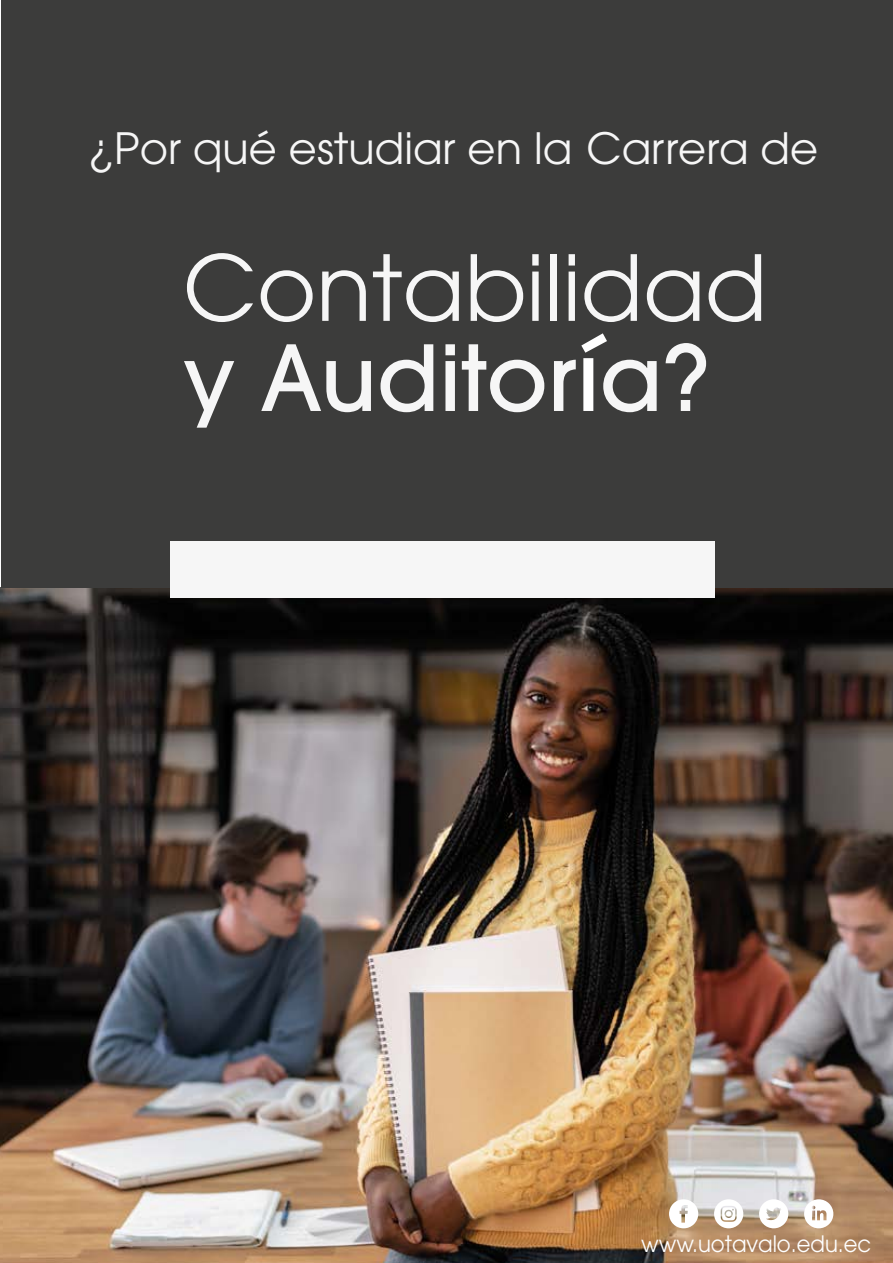
<style>
.page{position:relative;width:893px;height:1263px;background:#fff}
.page>*{position:absolute;margin:0;border:0;box-sizing:border-box;transform-origin:0 0}
.t1{font:90.15px/90.2px "ITC Avant Garde Std";color:#f6f6f6}
.t2{font:42.9px "ITC Avant Garde Std";color:#f6f6f6}
.t3{font:22.5px "ITC Avant Garde Std";color:#fff;scale:.94 1}
.s1{font-weight:500}
.s2{font-weight:500;font-size:95.4px;color:#fff}
</style>
<div class="page">
<img style="left:0;top:587px;width:893px;height:676px">
<div style="left:2px;top:0;width:891px;height:587px;background:#3c3c3b"></div>
<svg style="left:759px;top:1199px;width:29px;height:29px"></svg>
<svg style="left:804px;top:1199px;width:29px;height:29px"></svg>
<svg style="left:669px;top:1199px;width:29px;height:29px"></svg>
<svg style="left:714px;top:1199px;width:29px;height:29px"></svg>
<div style="left:170px;top:541px;width:545px;height:57px;background:#f6f6f6"></div>
<p class="t2" style="left:89px;top:121px;width:731px">¿Por qué estudiar en la Carrera de</p>
<h1 class="t1" style="left:183px;top:242px;width:586px">Contabilidad <span class="s1">y Auditor</span><span class="s2">í</span><span class="s1">a?</span></h1>
<p class="t3" style="left:641px;top:1229px;width:246px">www.uotavalo.edu.ec</p>
</div>
